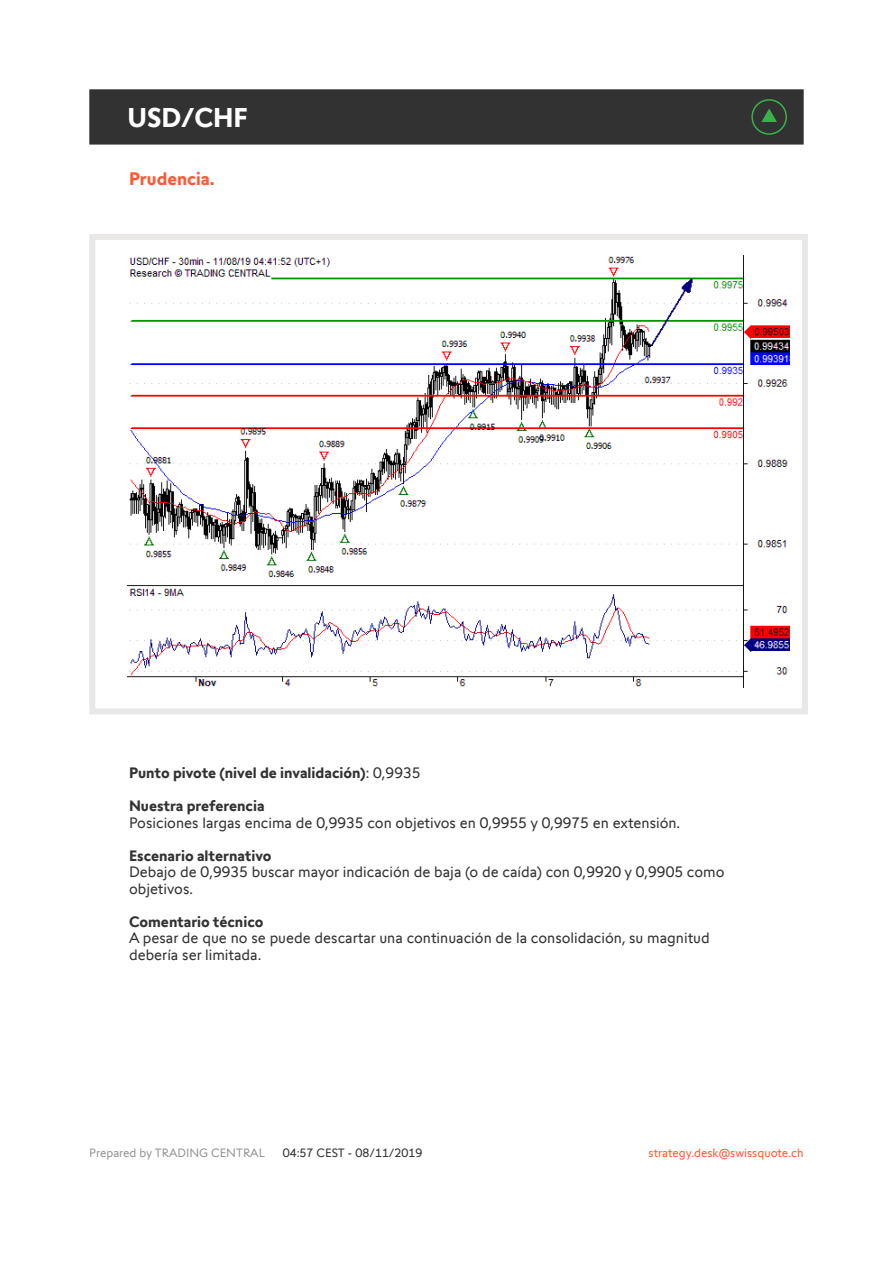
<style>
.page{position:relative;width:893px;height:1263px;background:#fff}
.page>*{position:absolute;margin:0;border:0;box-sizing:border-box;transform-origin:0 0}
.t1{font:700 27px "Swissquote CT";color:#fff}
.t2{font:700 18px "Swissquote CT";color:#fa5b35}
.t3{font:15px/16.5px "Swissquote CT";color:#323232}
.t4{font:700 15px "Swissquote CT";color:#323232}
.t5{font:12px "Swissquote CT";color:#fa5b35}
.t6{font:12px "Swissquote CT";color:#939598}
.t7{font:12px "Swissquote CT";color:#323232}
.s1{font-weight:400}
</style>
<div class="page">
<div style="left:89px;top:234px;width:719px;height:480px;border:6px solid #e9e8e7"></div>
<div style="left:89px;top:89px;width:715px;height:56px;background:#323232;border:2px solid #323232"></div>
<img style="left:128px;top:255px;width:661px;height:432px">
<svg style="left:751px;top:99px;width:36px;height:36px"></svg>
<h1 class="t1" style="left:128px;top:101px;width:122px">USD/CHF</h1>
<p class="t2" style="left:129px;top:168px;width:87px">Prudencia.</p>
<p class="t4" style="left:129px;top:764px;width:293px">Punto pivote (nivel de invalidación)<span class="s1">: 0,9935</span></p>
<p class="t4" style="left:129px;top:797px;width:137px">Nuestra preferencia</p>
<p class="t3" style="left:129px;top:814px;width:553px">Posiciones largas encima de 0,9935 con objetivos en 0,9955 y 0,9975 en extensión.</p>
<p class="t4" style="left:129px;top:846px;width:144px">Escenario alternativo</p>
<p class="t3" style="left:129px;top:864px;width:597px">Debajo de 0,9935 buscar mayor indicación de baja (o de caída) con 0,9920 y 0,9905 como objetivos.</p>
<p class="t4" style="left:129px;top:912px;width:136px">Comentario técnico</p>
<p class="t3" style="left:129px;top:930px;width:582px">A pesar de que no se puede descartar una continuación de la consolidación, su magnitud debería ser limitada.</p>
<p class="t6" style="left:89px;top:1145px;width:177px">Prepared by TRADING CENTRAL</p>
<p class="t7" style="left:283px;top:1145px;width:141px">04:57 CEST - 08/11/2019</p>
<p class="t5" style="left:649px;top:1145px;width:157px">strategy.desk@swissquote.ch</p>
</div>
